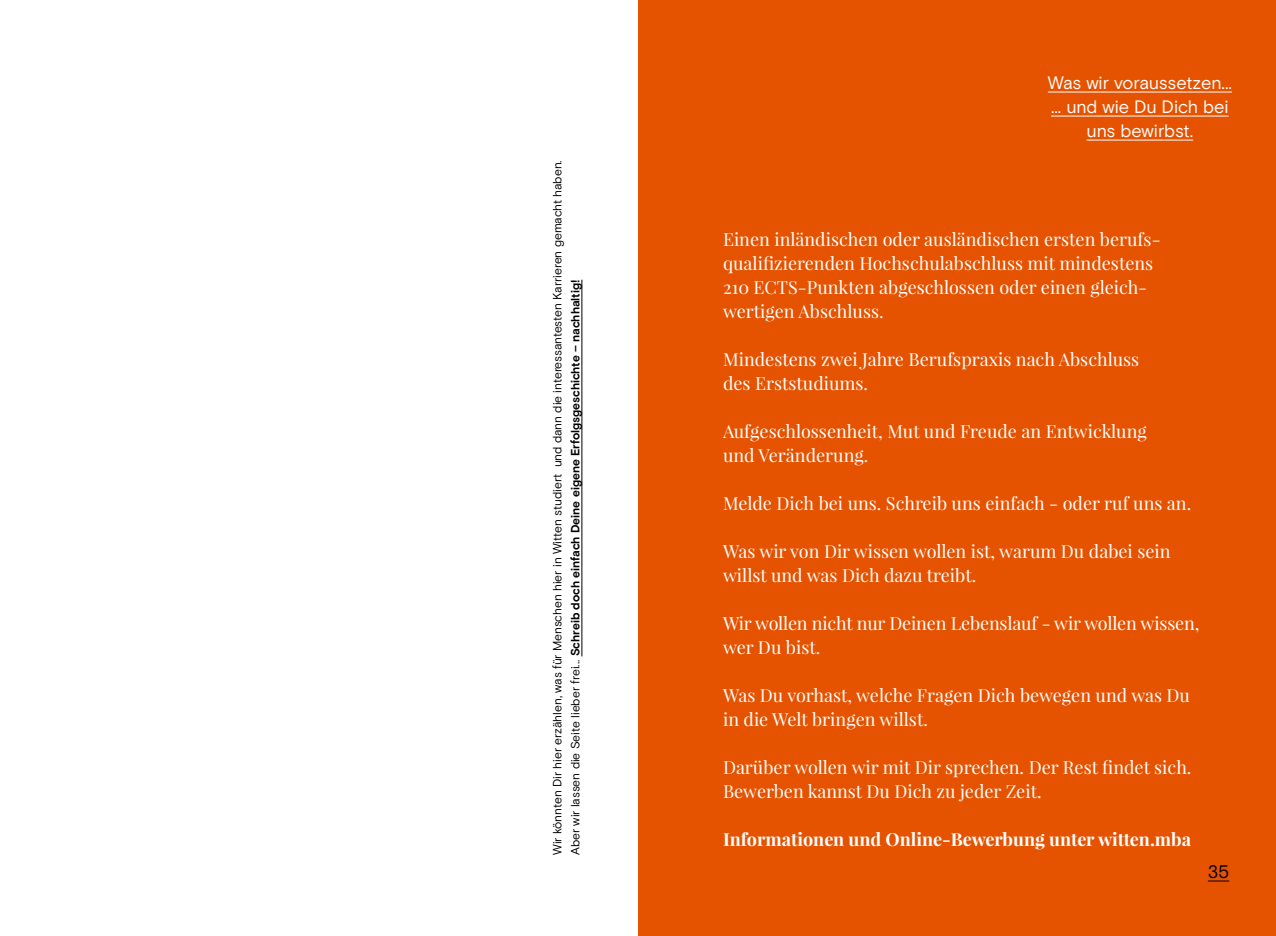
<style>
.page{position:relative;width:1276px;height:936px;background:#fff}
.page>*{position:absolute;margin:0;border:0;box-sizing:border-box;transform-origin:0 0}
.t1{font:18px/24px "Playfair Display";color:#fff}
.t2{font:18px/24px "Basis Grotesque Pro";letter-spacing:-.005em;color:#fff;text-align:center}
.t3{font:700 18px "Playfair Display";color:#fff}
.t4{font:18px "Basis Grotesque Pro";color:#000}
.t5{font:12px/18px "Basis Grotesque Pro";letter-spacing:-.005em;color:#000}
.s1{font-weight:700}
</style>
<div class="page">
<div style="left:638px;top:0;width:638px;height:935px;background:#e65300"></div>
<hr style="left:581px;top:280px;width:1px;height:376px;background:#000">
<hr style="left:1048px;top:92px;width:184px;height:1px;background:#fff">
<hr style="left:1051px;top:116px;width:177px;height:1px;background:#fff">
<hr style="left:1086px;top:140px;width:107px;height:1px;background:#fff">
<svg style="left:1208px;top:880px;width:21px;height:1px"></svg>
<p class="t5" style="left:548px;top:855px;width:696px;rotate:-90deg">Wir könnten Dir hier erzählen, was für Menschen hier in Witten studiert und dann die interessantesten Karrieren gemacht haben.<br>Aber wir lassen die Seite lieber frei... <span class="s1">Schreib doch einfach Deine eigene Erfolgsgeschichte – nachhaltig!</span></p>
<p class="t2" style="left:1048px;top:71px;width:185px">Was wir voraussetzen... ... und wie Du Dich bei uns bewirbst.</p>
<p class="t1" style="left:723px;top:227px;width:439px">Einen inländischen oder ausländischen ersten berufs&shy;qualifizierenden Hochschulabschluss mit mindestens 210 ECTS-Punkten abgeschlossen oder einen gleich&shy;wertigen Abschluss.</p>
<p class="t1" style="left:723px;top:347px;width:418px">Mindestens zwei Jahre Berufspraxis nach Abschluss des Erststudiums.</p>
<p class="t1" style="left:723px;top:419px;width:425px">Aufgeschlossenheit, Mut und Freude an Entwicklung und Veränderung.</p>
<p class="t1" style="left:723px;top:491px;width:469px">Melde Dich bei uns. Schreib uns einfach - oder ruf uns an.</p>
<p class="t1" style="left:723px;top:539px;width:449px">Was wir von Dir wissen wollen ist, warum Du dabei sein willst und was Dich dazu treibt.</p>
<p class="t1" style="left:723px;top:611px;width:478px">Wir wollen nicht nur Deinen Lebenslauf - wir wollen wissen, wer Du bist.</p>
<p class="t1" style="left:723px;top:683px;width:468px">Was Du vorhast, welche Fragen Dich bewegen und was Du in die Welt bringen willst.</p>
<p class="t1" style="left:723px;top:755px;width:470px">Darüber wollen wir mit Dir sprechen. Der Rest findet sich.<br>Bewerben kannst Du Dich zu jeder Zeit.</p>
<p class="t3" style="left:723px;top:828px;width:469px">Informationen und Online-Bewerbung unter witten.mba</p>
<p class="t4" style="left:1208px;top:861px;width:23px">35</p>
</div>
